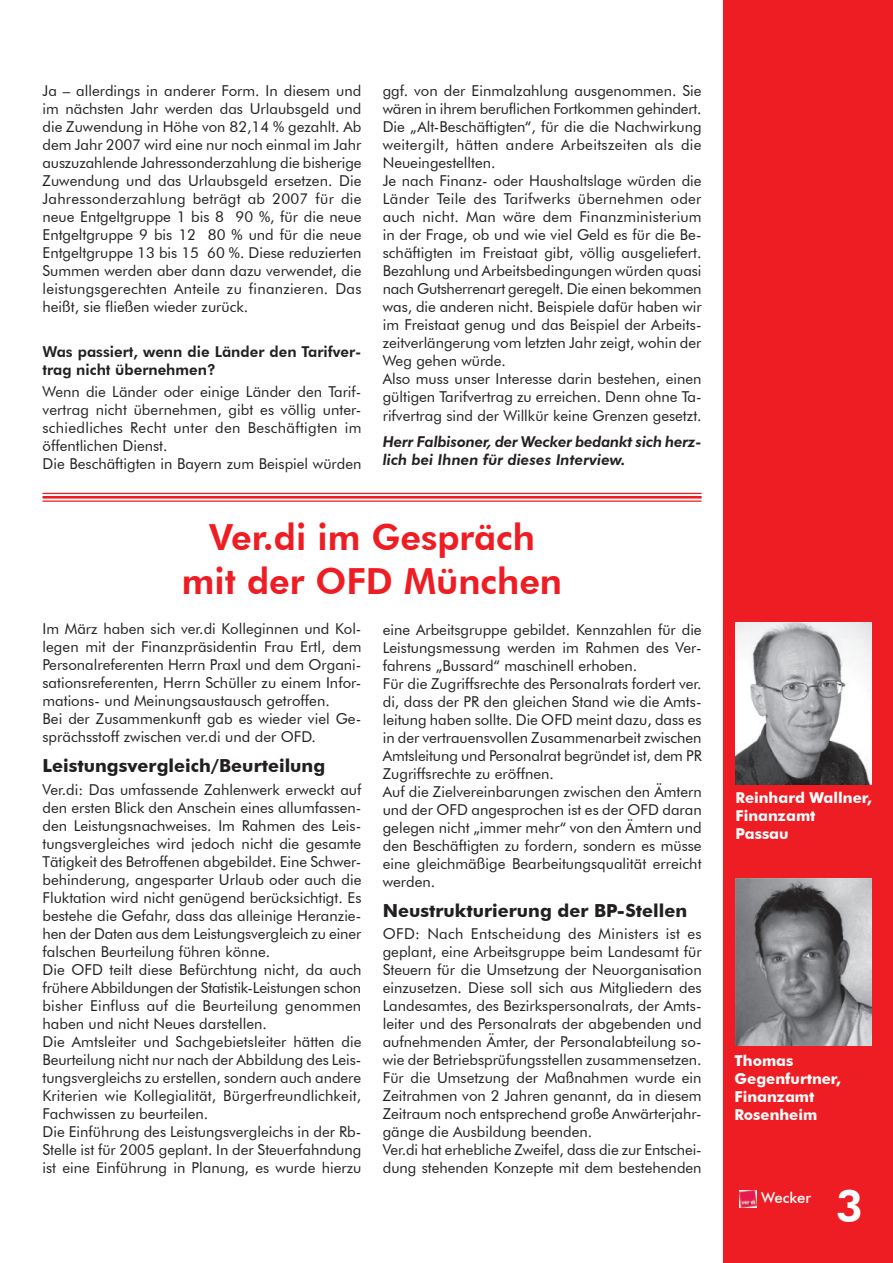
<style>
.page{position:relative;width:893px;height:1263px;background:#fff}
.page>*{position:absolute;margin:0;border:0;box-sizing:border-box;transform-origin:0 0}
.t1{font:800 45px "Futura BT";color:#fff}
.Überschrift{font:800 36px "Futura BT";color:#ee1d23}
.Zwischenüber{font:700 18px "Futura BT";color:#231f20}
.t2{font:15px/18px "Futura BT";color:#231f20;text-align:justify}
.Interview_SZ{font:italic 800 15px/18px "Futura BT";letter-spacing:-.01em;color:#231f20}
.Bildunter{font:700 15px "Futura BT";color:#fff}
.Interview_SZ-2{font:800 15px/18px "Futura BT";color:#231f20}
.t3{font:500 15px "Futura BT";color:#fff}
</style>
<div class="page">
<div style="left:723px;top:0;width:170px;height:1263px;background:#ee1d23"></div>
<img style="left:740px;top:1190px;width:17px;height:17px">
<img style="left:736px;top:879px;width:136px;height:166px">
<img style="left:736px;top:622px;width:136px;height:162px">
<hr style="left:43px;top:493px;width:659px;height:1px;background:#ee1d23">
<hr style="left:43px;top:496px;width:659px;height:3px;background:#ee1d23">
<hr style="left:43px;top:500px;width:659px;height:2px;background:#ee1d23">
<p class="t2" style="left:43px;top:82px;width:320px">Ja – allerdings in anderer Form. In diesem und im nächsten Jahr werden das Urlaubsgeld und die Zuwendung in Höhe von 82,14 % gezahlt. Ab dem Jahr 2007 wird eine nur noch einmal im Jahr auszuzahlende Jahressonderzahlung die bisherige Zuwendung und das Urlaubsgeld ersetzen. Die Jahressonderzahlung beträgt ab 2007 für die neue Entgeltgruppe 1 bis 8 90 %, für die neue Entgeltgruppe 9 bis 12 80 % und für die neue Entgeltgruppe 13 bis 15 60 %. Diese reduzierten Summen werden aber dann dazu verwendet, die leistungsgerechten Anteile zu finanzieren. Das heißt, sie fließen wieder zurück.</p>
<p class="Interview_SZ-2" style="left:43px;top:342px;width:320px">Was passiert, wenn die Länder den Tarifver&shy;trag nicht übernehmen?</p>
<p class="t2" style="left:43px;top:383px;width:320px">Wenn die Länder oder einige Länder den Tarif&shy;vertrag nicht übernehmen, gibt es völlig unter&shy;schiedliches Recht unter den Beschäftigten im öffentlichen Dienst.</p>
<p class="t2" style="left:43px;top:455px;width:320px">Die Beschäftigten in Bayern zum Beispiel würden</p>
<p class="t2" style="left:383px;top:82px;width:320px">ggf. von der Einmalzahlung ausgenommen. Sie wären in ihrem beruflichen Fortkommen gehindert.<br>Die „Alt-Beschäftigten“, für die die Nachwirkung weitergilt, hätten andere Arbeitszeiten als die Neueingestellten.</p>
<p class="t2" style="left:383px;top:172px;width:320px">Je nach Finanz- oder Haushaltslage würden die Länder Teile des Tarifwerks übernehmen oder auch nicht. Man wäre dem Finanzministerium in der Frage, ob und wie viel Geld es für die Be&shy;schäftigten im Freistaat gibt, völlig ausgeliefert.<br>Bezahlung und Arbeitsbedingungen würden quasi nach Gutsherrenart geregelt. Die einen bekommen was, die anderen nicht. Beispiele dafür haben wir im Freistaat genug und das Beispiel der Arbeits&shy;zeitverlängerung vom letzten Jahr zeigt, wohin der Weg gehen würde.</p>
<p class="t2" style="left:383px;top:370px;width:320px">Also muss unser Interesse darin bestehen, einen gültigen Tarifvertrag zu erreichen. Denn ohne Ta&shy;rifvertrag sind der Willkür keine Grenzen gesetzt.</p>
<p class="Interview_SZ" style="left:383px;top:433px;width:320px">Herr Falbisoner, der Wecker bedankt sich herz&shy;lich bei Ihnen für dieses Interview.</p>
<p class="Überschrift" style="left:209px;top:516px;width:327px">Ver.di im Gespräch</p>
<p class="Überschrift" style="left:182px;top:559px;width:382px">mit der OFD München</p>
<p class="t2" style="left:43px;top:620px;width:320px">Im März haben sich ver.di Kolleginnen und Kol&shy;legen mit der Finanzpräsidentin Frau Ertl, dem Personalreferenten Herrn Praxl und dem Organi&shy;sationsreferenten, Herrn Schüller zu einem Infor&shy;mations- und Meinungsaustausch getroffen.</p>
<p class="t2" style="left:43px;top:710px;width:320px">Bei der Zusammenkunft gab es wieder viel Ge&shy;sprächsstoff zwischen ver.di und der OFD.</p>
<p class="Zwischenüber" style="left:43px;top:755px;width:284px">Leistungsvergleich/Beurteilung</p>
<p class="t2" style="left:43px;top:780px;width:320px">Ver.di: Das umfassende Zahlenwerk erweckt auf den ersten Blick den Anschein eines allumfassen&shy;den Leistungsnachweises. Im Rahmen des Leis&shy;tungsvergleiches wird jedoch nicht die gesamte Tätigkeit des Betroffenen abgebildet. Eine Schwer&shy;behinderung, angesparter Urlaub oder auch die Fluktation wird nicht genügend berücksichtigt. Es bestehe die Gefahr, dass das alleinige Heranzie&shy;hen der Daten aus dem Leistungsvergleich zu einer falschen Beurteilung führen könne.</p>
<p class="t2" style="left:43px;top:960px;width:320px">Die OFD teilt diese Befürchtung nicht, da auch frühere Abbildungen der Statistik-Leistungen schon bisher Einfluss auf die Beurteilung genommen haben und nicht Neues darstellen.</p>
<p class="t2" style="left:43px;top:1032px;width:320px">Die Amtsleiter und Sachgebietsleiter hätten die Beurteilung nicht nur nach der Abbildung des Leis&shy;tungsvergleichs zu erstellen, sondern auch andere Kriterien wie Kollegialität, Bürgerfreundlichkeit, Fachwissen zu beurteilen.</p>
<p class="t2" style="left:43px;top:1122px;width:320px">Die Einführung des Leistungsvergleichs in der Rb-Stelle ist für 2005 geplant. In der Steuerfahndung ist eine Einführung in Planung, es wurde hierzu</p>
<p class="t2" style="left:383px;top:620px;width:320px">eine Arbeitsgruppe gebildet. Kennzahlen für die Leistungsmessung werden im Rahmen des Ver&shy;fahrens „Bussard“ maschinell erhoben.</p>
<p class="t2" style="left:383px;top:674px;width:320px">Für die Zugriffsrechte des Personalrats fordert ver. di, dass der PR den gleichen Stand wie die Amts&shy;leitung haben sollte. Die OFD meint dazu, dass es in der vertrauensvollen Zusammenarbeit zwischen Amtsleitung und Personalrat begründet ist, dem PR Zugriffsrechte zu eröffnen.</p>
<p class="t2" style="left:383px;top:782px;width:320px">Auf die Zielvereinbarungen zwischen den Ämtern und der OFD angesprochen ist es der OFD daran gelegen nicht „immer mehr“ von den Ämtern und den Beschäftigten zu fordern, sondern es müsse eine gleichmäßige Bearbeitungsqualität erreicht werden.</p>
<p class="Zwischenüber" style="left:383px;top:899px;width:306px">Neustrukturierung der BP-Stellen</p>
<p class="t2" style="left:383px;top:924px;width:320px">OFD: Nach Entscheidung des Ministers ist es geplant, eine Arbeitsgruppe beim Landesamt für Steuern für die Umsetzung der Neuorganisation einzusetzen. Diese soll sich aus Mitgliedern des Landesamtes, des Bezirkspersonalrats, der Amts&shy;leiter und des Personalrats der abgebenden und aufnehmenden Ämter, der Personalabteilung so&shy;wie der Betriebsprüfungsstellen zusammensetzen.<br>Für die Umsetzung der Maßnahmen wurde ein Zeitrahmen von 2 Jahren genannt, da in diesem Zeitraum noch entsprechend große Anwärterjahr&shy;gänge die Ausbildung beenden.</p>
<p class="t2" style="left:383px;top:1140px;width:320px">Ver.di hat erhebliche Zweifel, dass die zur Entschei&shy;dung stehenden Konzepte mit dem bestehenden</p>
<p class="Bildunter" style="left:736px;top:789px;width:138px">Reinhard Wallner,</p>
<p class="Bildunter" style="left:736px;top:807px;width:81px">Finanzamt</p>
<p class="Bildunter" style="left:736px;top:825px;width:55px">Passau</p>
<p class="Bildunter" style="left:735px;top:1051px;width:60px">Thomas</p>
<p class="Bildunter" style="left:735px;top:1069px;width:108px">Gegenfurtner,</p>
<p class="Bildunter" style="left:735px;top:1087px;width:81px">Finanzamt</p>
<p class="Bildunter" style="left:735px;top:1105px;width:84px">Rosenheim</p>
<p class="t3" style="left:761px;top:1188px;width:52px">Wecker</p>
<p class="t1" style="left:836px;top:1178px;width:29px">3</p>
</div>
